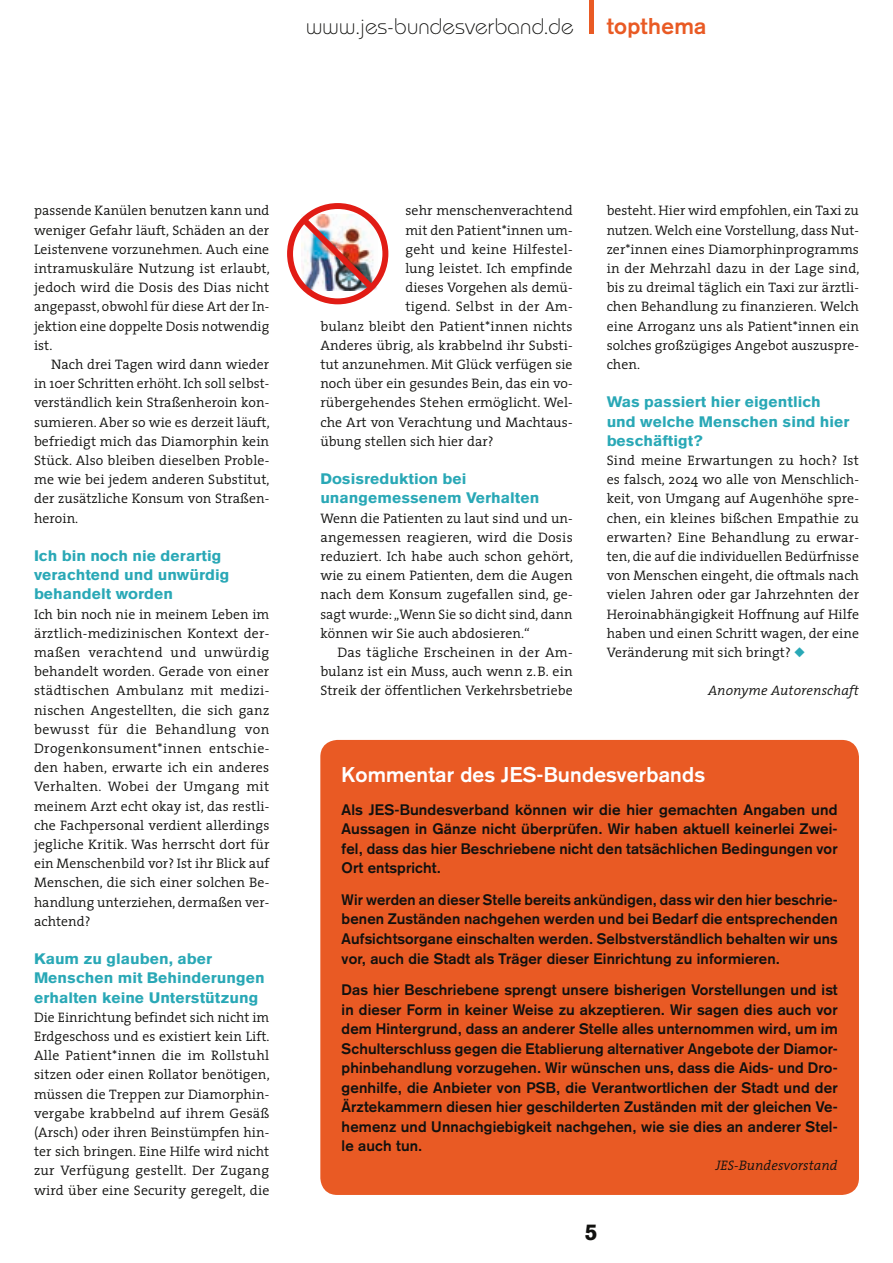
<style>
.page{position:relative;width:893px;height:1263px;background:#fff}
.page>*{position:absolute;margin:0;border:0;box-sizing:border-box;transform-origin:0 0}
.t1{font:300 22.5px "Bauhaus";letter-spacing:.01em;color:#11110f}
.t2{font:700 22.5px "Akzidenz Grotesk";letter-spacing:.015em;color:#e95a24}
.t3{font:900 22.5px "Akzidenz Grotesk";color:#11110f}
.t4{font:700 21px "Akzidenz Grotesk";letter-spacing:.01em;color:#fff}
.t5{font:700 15px/19.5px "Akzidenz Grotesk";letter-spacing:.01em;color:#11110f;text-align:justify}
.t6{font:900 15px/19.2px "Akzidenz Grotesk";color:#29a8b6;scale:1.05 1}
.t7{font:300 13.8px/19.2px "The Serif";letter-spacing:.005em;color:#11110f;text-align:justify}
.t8{font:italic 300 13.8px "The Serif";letter-spacing:.005em;color:#11110f}
.s1{color:#29a8b6}
</style>
<div class="page">
<hr style="left:589px;top:0;width:4px;height:34px;background:#e95a24">
<img style="left:287px;top:203px;width:101px;height:101px">
<div style="left:320px;top:740px;width:539px;height:455px;background:#e95a24;border-radius:17px"></div>
<h1 class="t1" style="left:306px;top:13px;width:269px">www.jes-bundesverband.de</h1>
<h1 class="t2" style="left:607px;top:13px;width:101px">topthema</h1>
<p class="t7" style="left:34px;top:201px;width:237px">passende Kanülen benutzen kann und weniger Gefahr läuft, Schäden an der Leistenvene vorzunehmen. Auch eine intramuskuläre Nutzung ist erlaubt, jedoch wird die Dosis des Dias nicht angepasst, obwohl für diese Art der In&shy;jektion eine doppelte Dosis notwendig ist.</p>
<p class="t7" style="left:34px;top:354px;width:237px;text-indent:17px">Nach drei Tagen wird dann wieder in 10er Schritten erhöht. Ich soll selbst&shy;verständlich kein Straßenheroin kon&shy;sumieren. Aber so wie es derzeit läuft, befriedigt mich das Diamorphin kein Stück. Also bleiben dieselben Proble&shy;me wie bei jedem anderen Substitut, der zusätzliche Konsum von Straßen&shy;heroin.</p>
<p class="t6" style="left:34px;top:546px;width:188px">Ich bin noch nie derartig verachtend und unwürdig behandelt worden</p>
<p class="t7" style="left:34px;top:604px;width:237px">Ich bin noch nie in meinem Leben im ärztlich-medizinischen Kontext der&shy;maßen verachtend und unwürdig behandelt worden. Gerade von einer städtischen Ambulanz mit medizi&shy;nischen Angestellten, die sich ganz bewusst für die Behandlung von Drogenkonsument*innen entschie&shy;den haben, erwarte ich ein anderes Verhalten. Wobei der Umgang mit meinem Arzt echt okay ist, das restli&shy;che Fachpersonal verdient allerdings jegliche Kritik. Was herrscht dort für ein Menschenbild vor? Ist ihr Blick auf Menschen, die sich einer solchen Be&shy;handlung unterziehen, dermaßen ver&shy;achtend?</p>
<p class="t6" style="left:34px;top:949px;width:221px">Kaum zu glauben, aber<br>Menschen mit Behinderungen erhalten keine Unterstützung</p>
<p class="t7" style="left:34px;top:1007px;width:237px">Die Einrichtung befindet sich nicht im Erdgeschoss und es existiert kein Lift.<br>Alle Patient*innen die im Rollstuhl sitzen oder einen Rollator benötigen, müssen die Treppen zur Diamorphin&shy;vergabe krabbelnd auf ihrem Gesäß (Arsch) oder ihren Beinstümpfen hin&shy;ter sich bringen. Eine Hilfe wird nicht zur Verfügung gestellt. Der Zugang wird über eine Security geregelt, die</p>
<p class="t7" style="left:405px;top:201px;width:169px">sehr menschenverachtend</p>
<p class="t7" style="left:405px;top:220px;width:169px">mit den Patient*innen um-</p>
<p class="t7" style="left:405px;top:239px;width:169px">geht und keine Hilfestel-</p>
<p class="t7" style="left:405px;top:258px;width:169px">lung leistet. Ich empfinde</p>
<p class="t7" style="left:405px;top:277px;width:169px">dieses Vorgehen als demü-</p>
<p class="t7" style="left:405px;top:297px;width:169px">tigend. Selbst in der Am-</p>
<p class="t7" style="left:320px;top:316px;width:254px">bulanz bleibt den Patient*innen nichts</p>
<p class="t7" style="left:320px;top:335px;width:254px">Anderes übrig, als krabbelnd ihr Substi-</p>
<p class="t7" style="left:320px;top:354px;width:254px">tut anzunehmen. Mit Glück verfügen sie</p>
<p class="t7" style="left:320px;top:373px;width:254px">noch über ein gesundes Bein, das ein vo-</p>
<p class="t7" style="left:320px;top:393px;width:254px">rübergehendes Stehen ermöglicht. Wel-</p>
<p class="t7" style="left:320px;top:412px;width:254px">che Art von Verachtung und Machtaus-</p>
<p class="t7" style="left:320px;top:431px;width:175px">übung stellen sich hier dar?</p>
<p class="t6" style="left:320px;top:469px;width:210px">Dosisreduktion bei unangemessenem Verhalten</p>
<p class="t7" style="left:320px;top:508px;width:254px">Wenn die Patienten zu laut sind und un&shy;angemessen reagieren, wird die Dosis reduziert. Ich habe auch schon gehört, wie zu einem Patienten, dem die Augen nach dem Konsum zugefallen sind, ge&shy;sagt wurde: „Wenn Sie so dicht sind, dann können wir Sie auch abdosieren.“</p>
<p class="t7" style="left:320px;top:642px;width:254px;text-indent:17px">Das tägliche Erscheinen in der Am&shy;bulanz ist ein Muss, auch wenn z.B. ein Streik der öffentlichen Verkehrsbetriebe</p>
<p class="t7" style="left:607px;top:201px;width:254px;text-align:left">besteht. Hier wird empfohlen, ein Taxi zu nutzen. Welch eine Vorstellung, dass Nut&shy;zer*innen eines Diamorphinprogramms in der Mehrzahl dazu in der Lage sind, bis zu dreimal täglich ein Taxi zur ärztli&shy;chen Behandlung zu finanzieren. Welch eine Arroganz uns als Patient*innen ein solches großzügiges Angebot auszuspre&shy;chen.</p>
<p class="t6" style="left:607px;top:392px;width:233px">Was passiert hier eigentlich und welche Menschen sind hier beschäftigt?</p>
<p class="t7" style="left:607px;top:450px;width:254px">Sind meine Erwartungen zu hoch? Ist es falsch, 2024 wo alle von Menschlich&shy;keit, von Umgang auf Augenhöhe spre&shy;chen, ein kleines bißchen Empathie zu erwarten? Eine Behandlung zu erwar&shy;ten, die auf die individuellen Bedürfnisse von Menschen eingeht, die oftmals nach vielen Jahren oder gar Jahrzehnten der Heroinabhängigkeit Hoffnung auf Hilfe haben und einen Schritt wagen, der eine Veränderung mit sich bringt? <span class="s1">◆</span></p>
<p class="t8" style="left:708px;top:679px;width:152px">Anonyme Autorenschaft</p>
<h2 class="t4" style="left:342px;top:762px;width:365px">Kommentar des JES-Bundesverbands</h2>
<p class="t5" style="left:342px;top:800px;width:498px">Als JES-Bundesverband können wir die hier gemachten Angaben und Aussagen in Gänze nicht überprüfen. Wir haben aktuell keinerlei Zwei&shy;fel, dass das hier Beschriebene nicht den tatsächlichen Bedingungen vor Ort entspricht.</p>
<p class="t5" style="left:342px;top:890px;width:498px">Wir werden an dieser Stelle bereits ankündigen, dass wir den hier beschrie&shy;benen Zuständen nachgehen werden und bei Bedarf die entsprechenden Aufsichtsorgane einschalten werden. Selbstverständlich behalten wir uns vor, auch die Stadt als Träger dieser Einrichtung zu informieren.</p>
<p class="t5" style="left:342px;top:980px;width:498px">Das hier Beschriebene sprengt unsere bisherigen Vorstellungen und ist in dieser Form in keiner Weise zu akzeptieren. Wir sagen dies auch vor dem Hintergrund, dass an anderer Stelle alles unternommen wird, um im Schulterschluss gegen die Etablierung alternativer Angebote der Diamor&shy;phinbehandlung vorzugehen. Wir wünschen uns, dass die Aids- und Dro&shy;genhilfe, die Anbieter von PSB, die Verantwortlichen der Stadt und der Ärztekammern diesen hier geschilderten Zuständen mit der gleichen Ve&shy;hemenz und Unnachgiebigkeit nachgehen, wie sie dies an anderer Stel&shy;le auch tun.</p>
<p class="t8" style="left:716px;top:1154px;width:123px">JES-Bundesvorstand</p>
<h1 class="t3" style="left:585px;top:1218px;width:14px">5</h1>
</div>
